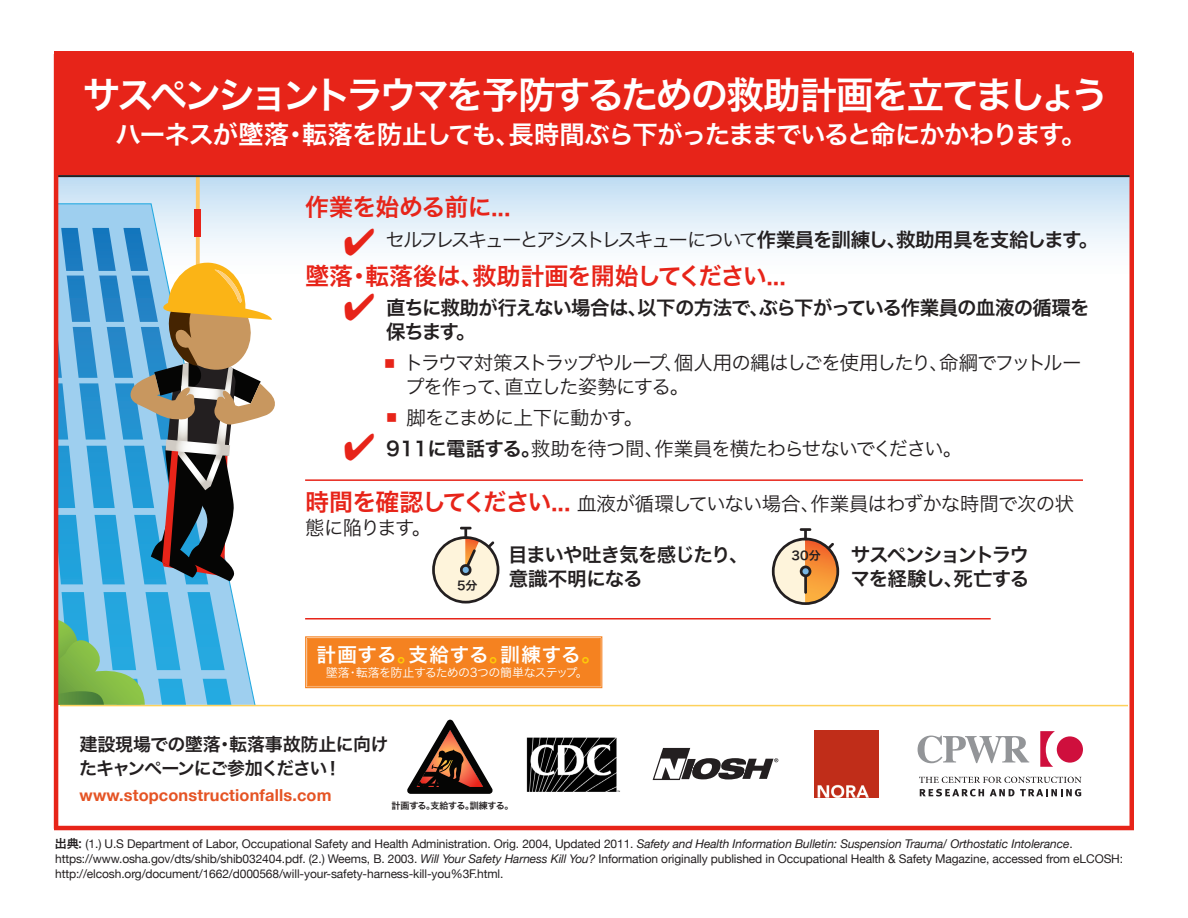
<style>
.page{position:relative;width:1188px;height:918px;background:#fff}
.page>*{position:absolute;margin:0;border:0;box-sizing:border-box;transform-origin:0 0}
.MAIN_TITLE{font:37.5px "Hira Kaku Pro W6";letter-spacing:-.09em;color:#fff}
.Title_2{font:25.5px "Hira Kaku Pro W6";letter-spacing:-.05em;color:#fff}
.plain_chart_text{font:24px "Hira Kaku Pro W6";letter-spacing:-.03em;color:#e72419}
.plain_chart_text-2{font:19.5px/24px "Hira Kaku Pro W3";letter-spacing:-.065em;color:#231f20}
.plain_chart_text-3{font:19.5px/24px "Hira Kaku Pro W6";letter-spacing:-.055em;color:#231f20}
.plain_chart_text-4{font:19.5px/24px "Hira Kaku Pro W3";letter-spacing:-.04em;color:#231f20}
.plain_chart_text-5{font:19.5px "Hira Kaku Pro W3";letter-spacing:-.135em;color:#231f20}
.t1{font:19.5px "Hira Kaku Pro W6";letter-spacing:.04em;color:#fff}
.plain_chart_text-6{font:19.5px "Hira Kaku Pro W6";letter-spacing:-.01em;color:#231f20}
.t2{font:18px/24px "Hira Kaku Pro W6";letter-spacing:-.045em;color:#231f20}
.t3{font:700 16.5px "Helvetica Neue";letter-spacing:.01em;color:#e55425}
.Source{font:12px/15px "Helvetica Neue";letter-spacing:-.01em;color:#231f20}
.t4{font:12px "Hira Kaku Pro W3";letter-spacing:-.05em;color:#fff}
.plain_chart_text-7{font:12px "Hira Kaku Pro W6";color:#231f20}
.t5{font:9px "Hira Kaku Pro W6";letter-spacing:-.035em;color:#231f20}
.s1{font-family:"Hira Kaku Pro W6"}
.s2{font-family:"Hira Kaku Pro W6";font-size:24px;color:#e72419}
.s3{color:#feca0a}
.s4{font-style:italic}
</style>
<div class="page">
<div style="left:56px;top:175px;width:1076px;height:107px;background:linear-gradient(to bottom,#c0dcf1,#fff)"></div>
<svg style="left:58px;top:203px;width:199px;height:25px;background:#bbdcf2"></svg>
<svg style="left:196px;top:177px;width:4px;height:32px"></svg>
<div style="left:195px;top:209px;width:6px;height:28px;background:#e72419"></div>
<svg style="left:58px;top:228px;width:222px;height:477px"></svg>
<svg style="left:58px;top:175px;width:1072px;height:2px;background:#2a2627"></svg>
<hr style="left:1130px;top:54px;width:4px;height:775px;background:#e72419">
<hr style="left:54px;top:54px;width:4px;height:775px;background:#e72419">
<hr style="left:54px;top:826px;width:1080px;height:4px;background:#e72419">
<hr style="left:60px;top:705px;width:1068px;height:1px;background:#fdd15b">
<div style="left:54px;top:51px;width:1078px;height:124px;background:#e72419"></div>
<svg style="left:432px;top:527px;width:67px;height:77px"></svg>
<svg style="left:772px;top:528px;width:67px;height:77px"></svg>
<hr style="left:305px;top:479px;width:778px;height:2px;background:#e72419">
<hr style="left:305px;top:618px;width:686px;height:2px;background:#e72419">
<svg style="left:305px;top:636px;width:298px;height:53px;background:#f5872a"></svg>
<div style="left:307px;top:638px;width:294px;height:48px;border:1px solid #f58220"></div>
<svg style="left:407px;top:720px;width:85px;height:73px"></svg>
<svg style="left:919px;top:777px;width:163px;height:6px"></svg>
<svg style="left:920px;top:789px;width:64px;height:7px"></svg>
<svg style="left:990px;top:789px;width:24px;height:7px"></svg>
<svg style="left:1020px;top:789px;width:61px;height:7px"></svg>
<svg style="left:918px;top:736px;width:111px;height:27px"></svg>
<svg style="left:1040px;top:731px;width:43px;height:36px"></svg>
<img style="left:814px;top:730px;width:65px;height:67px">
<img style="left:526px;top:737px;width:94px;height:55px">
<svg style="left:653px;top:748px;width:125px;height:32px"></svg>
<svg style="left:345px;top:229px;width:29px;height:27px"></svg>
<p class="MAIN_TITLE" style="left:83px;top:61px;width:1027px">サスペンショントラウマを予防するための救助計画を立てましょう</p>
<p class="Title_2" style="left:115px;top:111px;width:973px">ハーネスが墜落・転落を防止しても、長時間ぶら下がったままでいると命にかかわります。</p>
<p class="plain_chart_text" style="left:305px;top:186px;width:207px">作業を始める前に...</p>
<p class="plain_chart_text-5" style="left:385px;top:223px;width:714px">セルフレスキューとアシストレスキューについて<span class="s1">作業員を訓練し、救助用具を支給します。</span></p>
<p class="plain_chart_text" style="left:305px;top:254px;width:482px">墜落・転落後は、救助計画を開始してください...</p>
<p class="plain_chart_text-3" style="left:386px;top:295px;width:705px">直ちに救助が行えない場合は、以下の方法で、ぶら下がっている作業員の血液の循環を保ちます。</p>
<p class="plain_chart_text-2" style="left:404px;top:350px;width:679px">トラウマ対策ストラップやループ、個人用の縄はしごを使用したり、命綱でフットループを作って、直立した姿勢にする。</p>
<p class="plain_chart_text-2" style="left:406px;top:404px;width:238px">脚をこまめに上下に動かす。</p>
<p class="plain_chart_text-2" style="left:386px;top:435px;width:578px"><span class="s1">911に電話する。</span>救助を待つ間、作業員を横たわらせないでください。</p>
<p class="plain_chart_text-4" style="left:305px;top:490px;width:771px"><span class="s2">時間を確認してください...</span> 血液が循環していない場合、作業員はわずかな時間で次の状態に陥ります。</p>
<p class="plain_chart_text-3" style="left:508px;top:542px;width:242px">目まいや吐き気を感じたり、</p>
<p class="plain_chart_text-7" style="left:457px;top:575px;width:22px">5分</p>
<p class="plain_chart_text-6" style="left:509px;top:561px;width:135px">意識不明になる</p>
<p class="plain_chart_text-3" style="left:851px;top:542px;width:180px">サスペンショントラウマを経験し、死亡する</p>
<p class="plain_chart_text-7" style="left:792px;top:545px;width:31px">30分</p>
<p class="t1" style="left:316px;top:637px;width:286px">計画する<span class="s3">。</span>支給する<span class="s3">。</span>訓練する<span class="s3">。</span></p>
<p class="t4" style="left:326px;top:662px;width:264px">墜落・転落を防止するための3つの簡単なステップ。</p>
<p class="t2" style="left:79px;top:731px;width:311px">建設現場での墜落・転落事故防止に向けたキャンペーンにご参加ください！</p>
<p class="t3" style="left:80px;top:782px;width:253px">www.stopconstructionfalls.com</p>
<p class="t5" style="left:392px;top:797px;width:123px">計画する。支給する。訓練する。</p>
<p class="Source" style="left:55px;top:837px;width:1070px"><span class="s1">出典:</span> (1.) U.S Department of Labor, Occupational Safety and Health Administration. Orig. 2004, Updated 2011. <span class="s4">Safety and Health Information Bulletin: Suspension Trauma/ Orthostatic Intolerance</span>. https://www.osha.gov/dts/shib/shib032404.pdf. (2.) Weems, B. 2003. <span class="s4">Will Your Safety Harness Kill You?</span> Information originally published in Occupational Health &amp; Safety Magazine, accessed from eLCOSH: http://elcosh.org/document/1662/d000568/will-your-safety-harness-kill-you%3F.html.</p>
</div>
